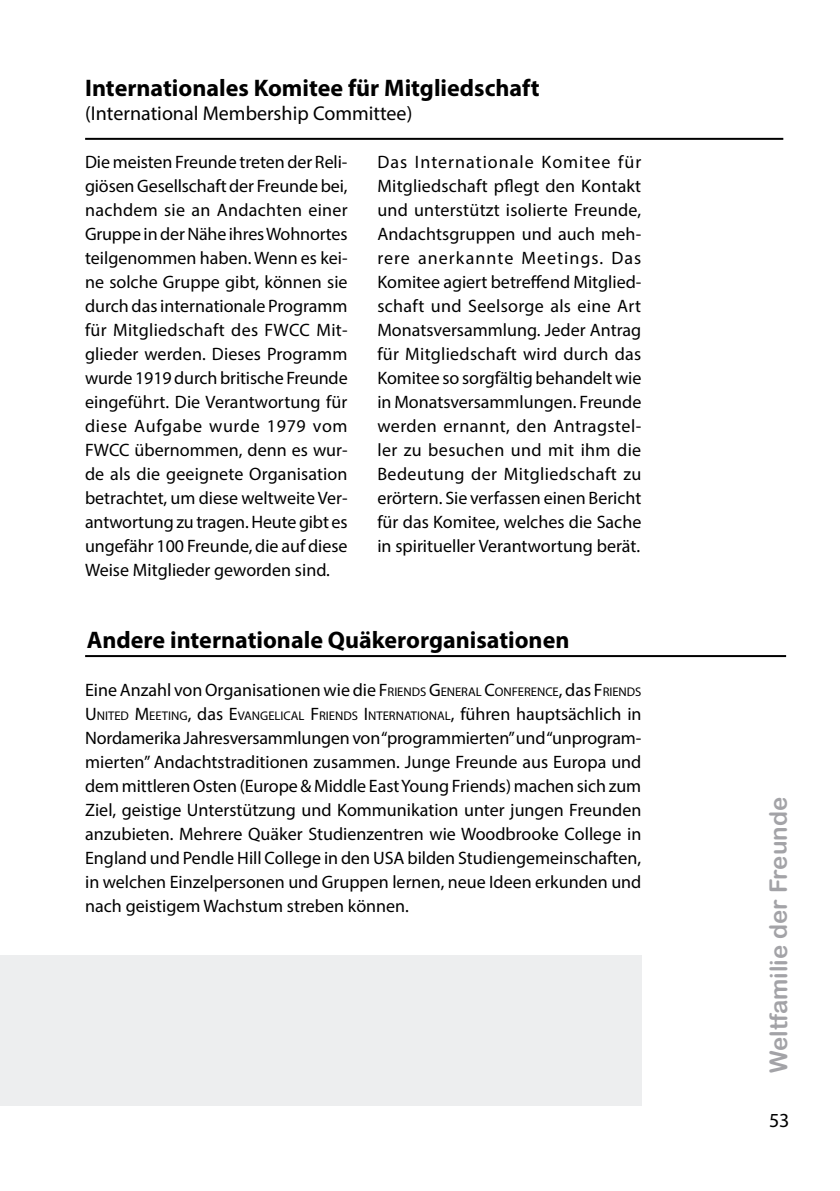
<style>
.page{position:relative;width:840px;height:1191px;background:#fff}
.page>*{position:absolute;margin:0;border:0;box-sizing:border-box;transform-origin:0 0}
.t1{font:700 24px "Myriad Pro";color:#000}
.t2{font:24px "Arial Rounded MT Bold";color:#a3a3a7}
.t3{font:20px "Myriad Pro";color:#000}
.t4{font:18px/24px "Myriad Pro";color:#000;text-align:justify}
.t5{font:12.6px "Myriad Pro";color:#000}
.s1{font-style:inherit}
.s2{font-size:12.6px}
.s3{font-size:18px}
</style>
<div class="page">
<div style="left:0;top:955px;width:641px;height:151px;background:#edeeef"></div>
<hr style="left:85px;top:138px;width:697px;height:2px;background:#000">
<hr style="left:85px;top:655px;width:700px;height:2px;background:#000">
<h1 class="t1" style="left:85px;top:72px;width:456px">Internationales Komitee für Mitgliedschaft</h1>
<p class="t3" style="left:85px;top:101px;width:328px">(International Membership Committee)</p>
<p class="t4" style="left:85px;top:150px;width:264px">Die meisten Freunde treten der Reli&shy;giösen Gesellschaft der Freunde bei, nachdem sie an Andachten einer Gruppe in der Nähe ihres Wohnortes teilgenommen haben. Wenn es kei&shy;ne solche Gruppe gibt, können sie durch das internationale Programm für Mitgliedschaft des FWCC Mit&shy;glieder werden. Dieses Programm wurde 1919 durch britische Freunde eingeführt. Die Verantwortung für diese Aufgabe wurde 1979 vom FWCC übernommen, denn es wur&shy;de als die geeignete Organisation betrachtet, um diese weltweite Ver&shy;antwortung zu tragen. Heute gibt es ungefähr 100 Freunde, die auf diese Weise Mitglieder geworden sind.</p>
<p class="t4" style="left:377px;top:150px;width:265px">Das Internationale Komitee für Mitgliedschaft pflegt den Kontakt und unterstützt isolierte Freunde, Andachtsgruppen und auch meh&shy;rere anerkannte Meetings. Das Komitee agiert betreffend Mitglied&shy;schaft und Seelsorge als eine Art Monatsversammlung. Jeder Antrag für Mitgliedschaft wird durch das Komitee so sorgfältig behandelt wie in Monatsversammlungen. Freunde werden ernannt, den Antragstel&shy;ler zu besuchen und mit ihm die Bedeutung der Mitgliedschaft zu erörtern. Sie verfassen einen Bericht für das Komitee, welches die Sache in spiritueller Verantwortung berät.</p>
<h1 class="t1" style="left:87px;top:624px;width:484px">Andere internationale Quäkerorganisationen</h1>
<p class="t4" style="left:85px;top:678px;width:557px">Eine Anzahl von Organisationen wie die <span class="s1">F</span><span class="s2">RIENDS</span> <span class="s1">G</span><span class="s2">ENERAL</span> <span class="s1">C</span><span class="s2">ONFERENCE</span>, das <span class="s1">F</span><span class="s2">RIENDS</span></p>
<p class="t5" style="left:85px;top:708px;width:557px"><span class="s3">U</span> NITED <span class="s3">M</span>EETING<span class="s3">, das</span> <span class="s3">E</span>VANGELICAL <span class="s3">F</span>RIENDS <span class="s3">I</span> NTERNATIONAL<span class="s3">, führen hauptsächlich in</span></p>
<p class="t4" style="left:85px;top:726px;width:557px">Nordamerika Jahresversammlungen von “programmierten” und “unprogram&shy;mierten” Andachtstraditionen zusammen. Junge Freunde aus Europa und dem mittleren Osten (Europe &amp; Middle East Young Friends) machen sich zum Ziel, geistige Unterstützung und Kommunikation unter jungen Freunden anzubieten. Mehrere Quäker Studienzentren wie Woodbrooke College in England und Pendle Hill College in den USA bilden Studiengemeinschaften, in welchen Einzelpersonen und Gruppen lernen, neue Ideen erkunden und nach geistigem Wachstum streben können.</p>
<h1 class="t2" style="left:763px;top:1073px;width:277px;rotate:-90deg">Weltfamilie der Freunde</h1>
<p class="t3" style="left:768px;top:1107px;width:22px">53</p>
</div>
